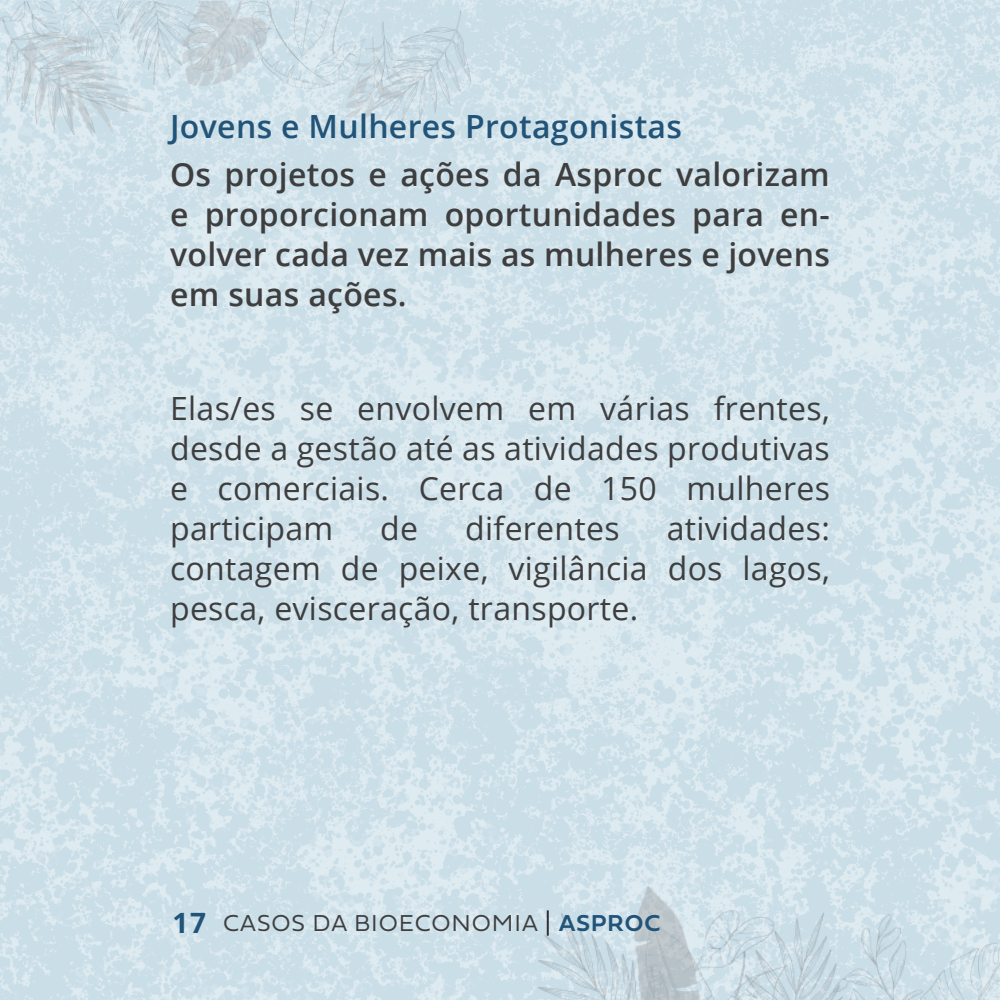
<style>
.page{position:relative;width:1000px;height:1000px;background:#fff}
.page>*{position:absolute;margin:0;border:0;box-sizing:border-box;transform-origin:0 0}
.corpo{font:32px/40px "Open Sans";letter-spacing:.01em;color:#3e3e3f;text-align:justify}
.corpo-2{font:600 32px/40px "Open Sans";letter-spacing:.01em;color:#3e3e3f;text-align:justify}
.Subtitulo_Azul{font:600 32px "Open Sans";letter-spacing:.01em;color:#215478}
.t1{font:24px "Fieldwork Geo Light";letter-spacing:.04em;color:#3e3e3f}
.s1{font-family:"Open Sans";font-weight:700;font-size:28px;color:#215478}
.s2{color:#231f20}
.s3{font-family:"Fieldwork Geo Demibold";color:#215478}
</style>
<div class="page">
<img style="left:0;top:0;width:1000px;height:1000px">
<img style="left:539px;top:887px;width:461px;height:113px">
<img style="left:0;top:1px;width:472px;height:135px">
<p class="Subtitulo_Azul" style="left:170px;top:104px;width:513px">Jovens e Mulheres Protagonistas</p>
<p class="corpo-2" style="left:170px;top:154px;width:661px">Os projetos e ações da Asproc valorizam e proporcionam oportunidades para en&shy;volver cada vez mais as mulheres e jovens em suas ações.</p>
<p class="corpo" style="left:170px;top:388px;width:661px">Elas/es se envolvem em várias frentes, desde a gestão até as atividades produtivas e comerciais. Cerca de 150 mulheres participam</p>
<p class="corpo" style="left:380px;top:508px;width:39px">de</p>
<p class="corpo" style="left:465px;top:508px;width:156px">diferentes</p>
<p class="corpo" style="left:170px;top:508px;width:661px;text-indent:497px">atividades: contagem de peixe, vigilância dos lagos, pesca, evisceração, transporte.</p>
<p class="t1" style="left:173px;top:905px;width:489px"><span class="s1">17</span> CASOS DA BIOECONOMIA <span class="s2">|</span> <span class="s3">ASPROC</span></p>
</div>
